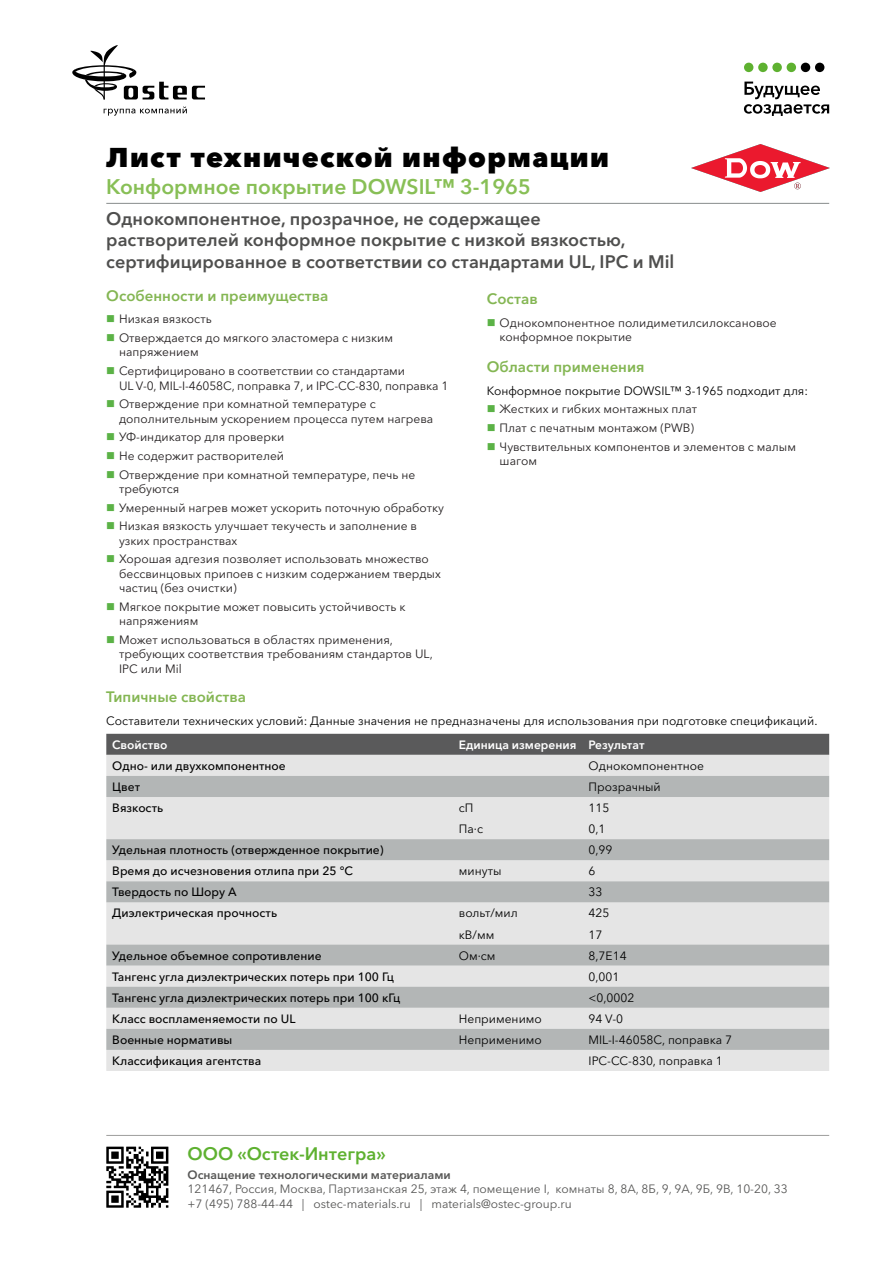
<style>
.page{position:relative;width:893px;height:1263px;background:#fff}
.page>*{position:absolute;margin:0;border:0;box-sizing:border-box;transform-origin:0 0}
.t1{font:800 27px "Avenir Next Cyr";letter-spacing:.05em;color:#000}
.Заголовок1{font:600 21px "Avenir Next Cyr";color:#88bf56}
.Заголовок2{font:600 18px/21.6px "Avenir Next Cyr";color:#4f4f4e}
.t2{font:600 18px "Avenir Next Cyr";color:#5eb130}
.Заголовок3{font:600 15px "Avenir Next Cyr";color:#84b653}
.t3{font:12px/14.4px "Avenir Next Cyr";color:#231f20}
.t4{font:500 12px "Avenir Next Cyr";color:#020202}
.t5{font:12px "Avenir Next Cyr";color:#020202}
.t6{font:12px/14.4px "Avenir Next Cyr";color:#575756}
.t7{font:600 12px "Avenir Next Cyr";color:#575756}
.t8{font:600 12px "Avenir Next Cyr";color:#fff}
</style>
<div class="page">
<svg style="left:72px;top:45px;width:133px;height:55px"></svg>
<svg style="left:104px;top:106px;width:83px;height:10px"></svg>
<div style="left:744px;top:63px;width:9px;height:9px;background:#5eb130;border-radius:50%"></div>
<div style="left:758px;top:63px;width:10px;height:9px;background:#5eb130;border-radius:50%"></div>
<div style="left:772px;top:63px;width:10px;height:9px;background:#5eb130;border-radius:50%"></div>
<div style="left:787px;top:63px;width:9px;height:9px;background:#5eb130;border-radius:50%"></div>
<div style="left:801px;top:63px;width:9px;height:9px;background:#000;border-radius:50%"></div>
<div style="left:815px;top:63px;width:9px;height:9px;background:#000;border-radius:50%"></div>
<svg style="left:744px;top:82px;width:85px;height:34px"></svg>
<hr style="left:106px;top:1135px;width:723px;height:1px;background:#9d9d9c">
<svg style="left:106px;top:1146px;width:62px;height:62px"></svg>
<img style="left:691px;top:145px;width:138px;height:47px">
<hr style="left:106px;top:203px;width:723px;height:1px;background:#888c8c">
<div style="left:106px;top:734px;width:723px;height:21px;background:#5a5a5b"></div>
<div style="left:106px;top:755px;width:723px;height:316px;background:#e5e5e5"></div>
<svg style="left:106px;top:776px;width:723px;height:274px;background:#cecfcf"></svg>
<h1 class="t1" style="left:106px;top:141px;width:504px">Лист технической информации</h1>
<p class="Заголовок1" style="left:106px;top:174px;width:426px">Конформное покрытие DOWSIL™ 3-1965</p>
<p class="Заголовок2" style="left:106px;top:207px;width:569px">Однокомпонентное, прозрачное, не содержащее растворителей конформное покрытие с низкой вязкостью, сертифицированное в соответствии со стандартами UL, IPC и Mil</p>
<p class="Заголовок3" style="left:106px;top:286px;width:224px">Особенности и преимущества</p>
<p class="t3" style="left:119px;top:312px;width:94px">Низкая вязкость</p>
<p class="t3" style="left:119px;top:331px;width:276px">Отверждается до мягкого эластомера с низким напряжением</p>
<p class="t3" style="left:119px;top:364px;width:331px">Сертифицировано в соответствии со стандартами<br>UL V-0, MIL-I-46058C, поправка 7, и IPC-CC-830, поправка 1</p>
<p class="t3" style="left:119px;top:397px;width:316px">Отверждение при комнатной температуре с дополнительным ускорением процесса путем нагрева</p>
<p class="t3" style="left:119px;top:430px;width:167px">УФ-индикатор для проверки</p>
<p class="t3" style="left:119px;top:448px;width:166px">Не содержит растворителей</p>
<p class="t3" style="left:119px;top:467px;width:298px">Отверждение при комнатной температуре, печь не требуются</p>
<p class="t3" style="left:119px;top:500px;width:327px">Умеренный нагрев может ускорить поточную обработку</p>
<p class="t3" style="left:119px;top:519px;width:299px">Низкая вязкость улучшает текучесть и заполнение в узких пространствах</p>
<p class="t3" style="left:119px;top:552px;width:323px">Хорошая адгезия позволяет использовать множество бессвинцовых припоев с низким содержанием твердых частиц (без очистки)</p>
<p class="t3" style="left:119px;top:599px;width:288px">Мягкое покрытие может повысить устойчивость к напряжениям</p>
<p class="t3" style="left:119px;top:632px;width:315px">Может использоваться в областях применения, требующих соответствия требованиям стандартов UL,<br>IPC или Mil</p>
<p class="Заголовок3" style="left:487px;top:289px;width:52px">Состав</p>
<p class="t3" style="left:500px;top:315px;width:279px">Однокомпонентное полидиметилсилоксановое конформное покрытие</p>
<p class="Заголовок3" style="left:487px;top:357px;width:159px">Области применения</p>
<p class="t5" style="left:487px;top:383px;width:323px">Конформное покрытие DOWSIL™ 3-1965 подходит для:</p>
<p class="t3" style="left:500px;top:402px;width:199px">Жестких и гибких монтажных плат</p>
<p class="t3" style="left:500px;top:421px;width:196px">Плат с печатным монтажом (PWB)</p>
<p class="t3" style="left:500px;top:439px;width:298px">Чувствительных компонентов и элементов с малым шагом</p>
<p class="Заголовок3" style="left:106px;top:688px;width:141px">Типичные свойства</p>
<p class="t5" style="left:106px;top:714px;width:713px">Составители технических условий: Данные значения не предназначены для использования при подготовке спецификаций.</p>
<p class="t8" style="left:112px;top:737px;width:57px">Свойство</p>
<p class="t8" style="left:459px;top:737px;width:119px">Единица измерения</p>
<p class="t8" style="left:589px;top:737px;width:58px">Результат</p>
<p class="t4" style="left:112px;top:758px;width:175px">Одно- или двухкомпонентное</p>
<p class="t5" style="left:589px;top:758px;width:117px">Однокомпонентное</p>
<p class="t4" style="left:112px;top:779px;width:29px">Цвет</p>
<p class="t5" style="left:589px;top:780px;width:74px">Прозрачный</p>
<p class="t4" style="left:112px;top:801px;width:53px">Вязкость</p>
<p class="t5" style="left:459px;top:801px;width:16px">сП</p>
<p class="t5" style="left:589px;top:801px;width:22px">115</p>
<p class="t5" style="left:459px;top:822px;width:26px">Па·с</p>
<p class="t5" style="left:589px;top:822px;width:19px">0,1</p>
<p class="t4" style="left:112px;top:843px;width:273px">Удельная плотность (отвержденное покрытие)</p>
<p class="t5" style="left:589px;top:843px;width:25px">0,99</p>
<p class="t4" style="left:112px;top:864px;width:242px">Время до исчезновения отлипа при 25 °C</p>
<p class="t5" style="left:459px;top:864px;width:44px">минуты</p>
<p class="t5" style="left:589px;top:864px;width:8px">6</p>
<p class="t4" style="left:112px;top:885px;width:126px">Твердость по Шору А</p>
<p class="t5" style="left:589px;top:885px;width:15px">33</p>
<p class="t4" style="left:112px;top:906px;width:166px">Диэлектрическая прочность</p>
<p class="t5" style="left:459px;top:906px;width:60px">вольт/мил</p>
<p class="t5" style="left:589px;top:906px;width:22px">425</p>
<p class="t5" style="left:459px;top:927px;width:37px">кВ/мм</p>
<p class="t5" style="left:589px;top:927px;width:15px">17</p>
<p class="t4" style="left:112px;top:948px;width:211px">Удельное объемное сопротивление</p>
<p class="t5" style="left:459px;top:948px;width:38px">Ом·см</p>
<p class="t5" style="left:589px;top:948px;width:40px">8,7E14</p>
<p class="t4" style="left:112px;top:969px;width:283px">Тангенс угла диэлектрических потерь при 100 Гц</p>
<p class="t5" style="left:589px;top:969px;width:32px">0,001</p>
<p class="t4" style="left:112px;top:990px;width:290px">Тангенс угла диэлектрических потерь при 100 кГц</p>
<p class="t5" style="left:589px;top:990px;width:47px">&lt;0,0002</p>
<p class="t4" style="left:112px;top:1011px;width:185px">Класс воспламеняемости по UL</p>
<p class="t5" style="left:459px;top:1011px;width:84px">Неприменимо</p>
<p class="t5" style="left:589px;top:1011px;width:36px">94 V-0</p>
<p class="t4" style="left:112px;top:1032px;width:122px">Военные нормативы</p>
<p class="t5" style="left:459px;top:1032px;width:84px">Неприменимо</p>
<p class="t5" style="left:589px;top:1032px;width:145px">MIL-I-46058C, поправка 7</p>
<p class="t4" style="left:112px;top:1053px;width:150px">Классификация агентства</p>
<p class="t5" style="left:589px;top:1054px;width:136px">IPC-CC-830, поправка 1</p>
<h3 class="t2" style="left:188px;top:1143px;width:200px">ООО «Остек-Интегра»</h3>
<p class="t7" style="left:188px;top:1167px;width:265px">Оснащение технологическими материалами</p>
<p class="t6" style="left:188px;top:1182px;width:602px">121467, Россия, Москва, Партизанская 25, этаж 4, помещение I, комнаты 8, 8А, 8Б, 9, 9А, 9Б, 9В, 10-20, 33 +7 (495) 788-44-44 | ostec-materials.ru | materials@ostec-group.ru</p>
</div>
